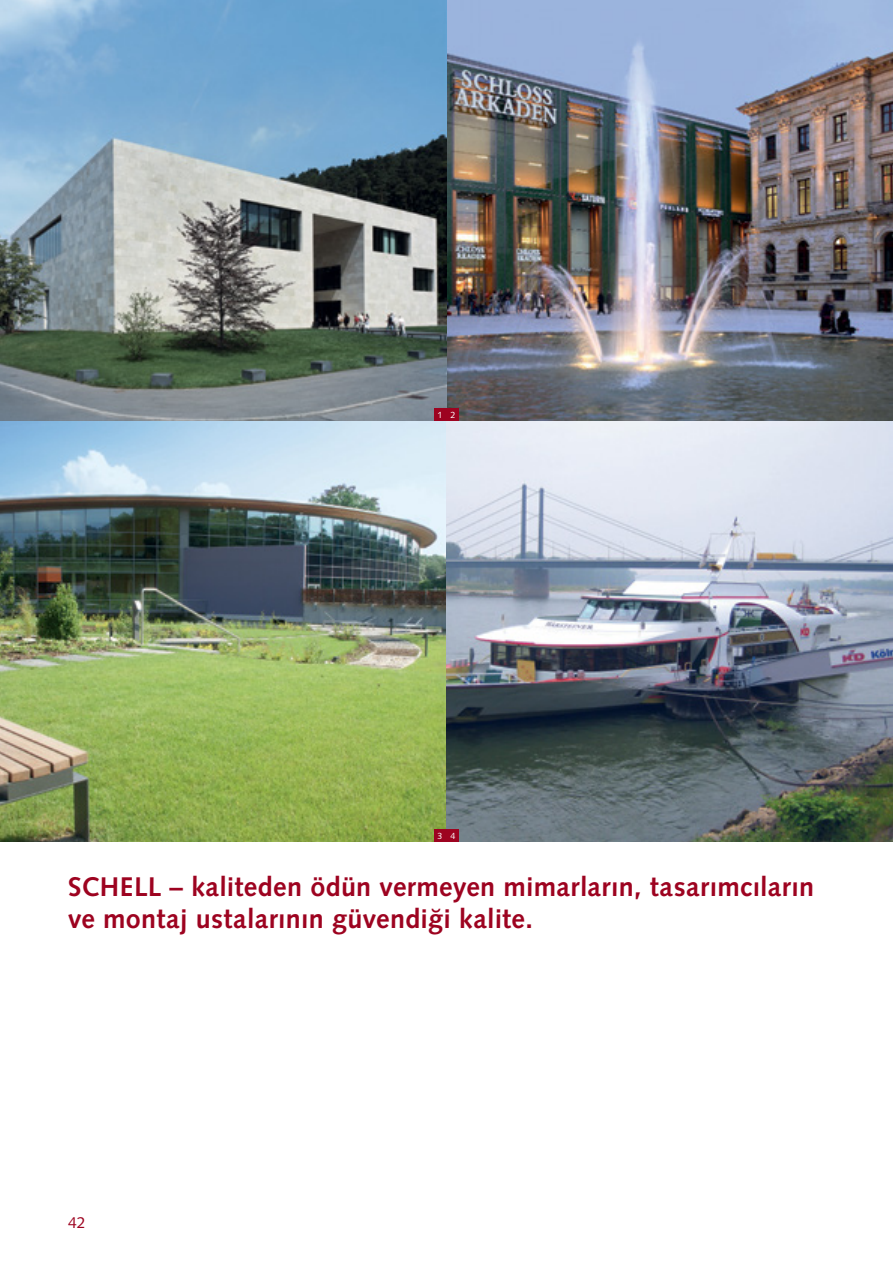
<style>
.page{position:relative;width:893px;height:1263px;background:#fff}
.page>*{position:absolute;margin:0;border:0;box-sizing:border-box;transform-origin:0 0}
.t1{font:700 27px/31.5px "Syntax LT Pro";letter-spacing:.015em;color:#9d0320}
.t2{font:15.75px "Syntax LT Pro";color:#9d0320}
.t3{font:9px "Syntax LT Pro";color:#fff}
</style>
<div class="page">
<img style="left:0;top:0;width:893px;height:842px">
<div style="left:434px;top:829px;width:12px;height:13px;background:#9d0320"></div>
<div style="left:446px;top:829px;width:13px;height:13px;background:#9d0320"></div>
<div style="left:434px;top:408px;width:12px;height:13px;background:#9d0320"></div>
<div style="left:446px;top:408px;width:13px;height:13px;background:#9d0320"></div>
<p class="t3" style="left:438px;top:409px;width:19px">1 2</p>
<p class="t3" style="left:438px;top:830px;width:19px">3 4</p>
<p class="t1" style="left:68px;top:871px;width:747px">SCHELL – kaliteden ödün vermeyen mimarların, tasarımcıların ve montaj ustalarının güvendiği kalite.</p>
<p class="t2" style="left:68px;top:1213px;width:19px">42</p>
</div>
